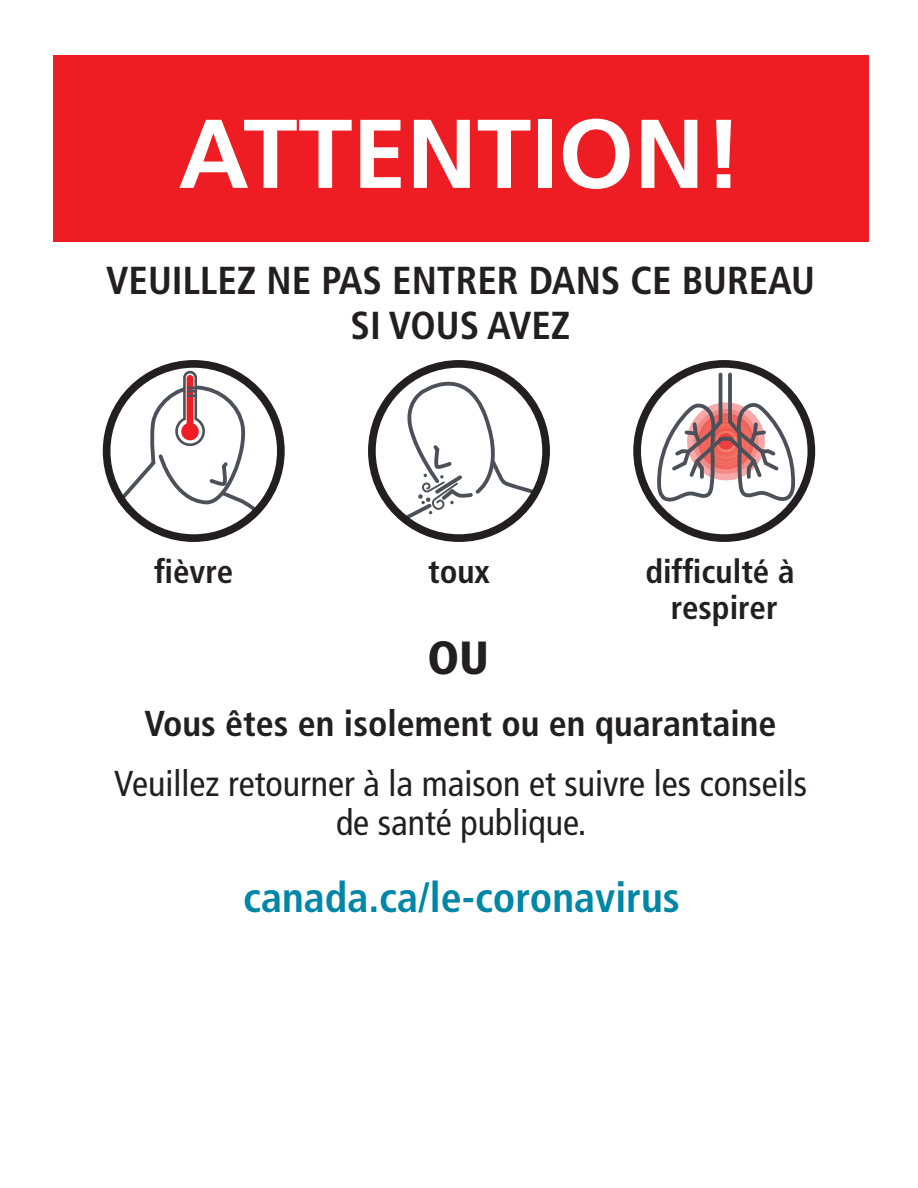
<style>
.page{position:relative;width:918px;height:1188px;background:#fff}
.page>*{position:absolute;margin:0;border:0;box-sizing:border-box;transform-origin:0 0}
.t1{font:700 97.5px "Frutiger LT Pro";color:#fff}
.t2{font:900 condensed 46.5px "Frutiger LT Pro";color:#231f20}
.t3{font:700 condensed 42px "Frutiger LT Pro";color:#0086a6}
.t4{font:700 condensed 39px/45px "Frutiger LT Pro";color:#231f20;text-align:center}
.t5{font:condensed 36px/39px "Frutiger LT Pro";color:#231f20;text-align:center}
.t6{font:700 condensed 36px "Frutiger LT Pro";color:#231f20}
.t7{font:700 condensed 33px/36px "Frutiger LT Pro";color:#231f20;text-align:center}
</style>
<div class="page">
<div style="left:53px;top:55px;width:815px;height:187px;background:#ee1d23"></div>
<svg style="left:114px;top:370px;width:147px;height:145px"></svg>
<div style="left:103px;top:360px;width:182px;height:182px;border:8px solid #231f20;border-radius:50%"></div>
<svg style="left:399px;top:360px;width:140px;height:164px"></svg>
<div style="left:368px;top:360px;width:182px;height:182px;border:8px solid #231f20;border-radius:50%"></div>
<div style="left:633px;top:360px;width:182px;height:182px;border:8px solid #231f20;border-radius:50%"></div>
<svg style="left:655px;top:371px;width:142px;height:135px"></svg>
<h1 class="t1" style="left:179px;top:96px;width:565px">ATTENTION!</h1>
<p class="t4" style="left:106px;top:258px;width:710px">VEUILLEZ NE PAS ENTRER DANS CE BUREAU<br>SI VOUS AVEZ</p>
<p class="t7" style="left:154px;top:553px;width:81px">fièvre</p>
<p class="t7" style="left:428px;top:553px;width:63px">toux</p>
<p class="t7" style="left:645px;top:553px;width:151px">difficulté à respirer</p>
<p class="t2" style="left:428px;top:629px;width:63px">OU</p>
<p class="t6" style="left:145px;top:702px;width:634px">Vous êtes en isolement ou en quarantaine</p>
<p class="t5" style="left:114px;top:764px;width:694px">Veuillez retourner à la maison et suivre les conseils de santé publique.</p>
<p class="t3" style="left:243px;top:872px;width:438px">canada.ca/le-coronavirus</p>
</div>
